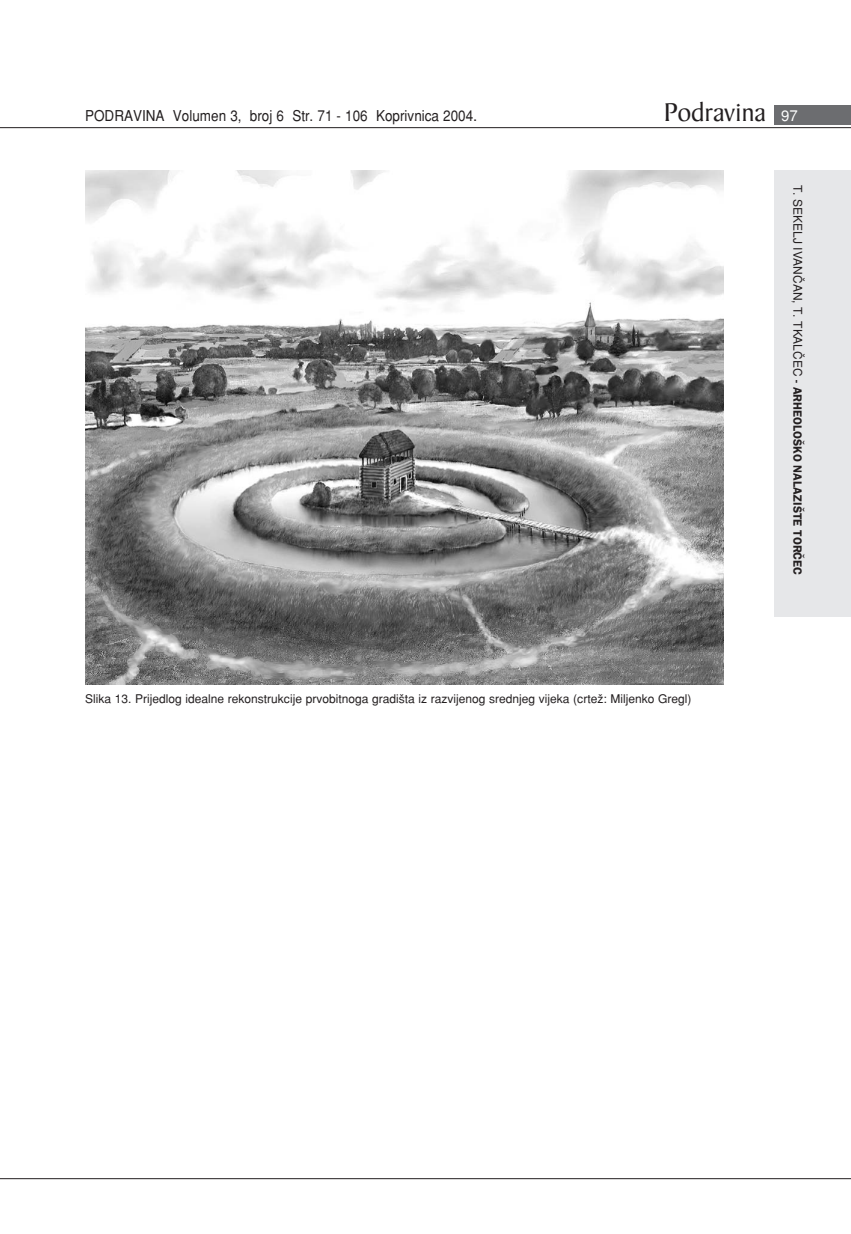
<style>
.page{position:relative;width:851px;height:1234px;background:#fff}
.page>*{position:absolute;margin:0;border:0;box-sizing:border-box;transform-origin:0 0}
.t1{font:500 27.6px "MER Baker Signet";color:#231f20}
.t2{font:500 15px "MER Helvetica";color:#231f20;scale:.9 1}
.t3{font:500 12px "MER Helvetica";color:#231f20}
.t4{font:700 12px "MER Franklin Gothic";letter-spacing:-.005em;color:#231f20}
.s1{font-family:"MER Helvetica";font-size:15px;color:#fff}
.s2{font-family:"MER Helvetica";font-weight:500}
</style>
<div class="page">
<div style="left:774px;top:105px;width:76px;height:19px;background:#6c6d70"></div>
<div style="left:774px;top:170px;width:76px;height:447px;background:#e6e7e9"></div>
<hr style="left:0;top:127px;width:850px;height:1px;background:#231f20">
<hr style="left:0;top:1177px;width:850px;height:1px;background:#231f20">
<img style="left:85px;top:170px;width:638px;height:514px">
<p class="t2" style="left:85px;top:109px;width:437px">PODRAVINA Volumen 3, broj 6 Str. 71 - 106 Koprivnica 2004.</p>
<h1 class="t1" style="left:664px;top:101px;width:135px">Podravina <span class="s1">97</span></h1>
<p class="t3" style="left:85px;top:693px;width:607px">Slika 13. Prijedlog idealne rekonstrukcije prvobitnoga gradišta iz razvijenog srednjeg vijeka (crtež: Miljenko Gregl)</p>
<p class="t4" style="left:801px;top:185px;width:391px;rotate:90deg"><span class="s2">T. SEKELJ IVANČAN, T. TKALČEC</span> - ARHEOLOŠKO NALAZIŠTE TORČEC</p>
</div>
